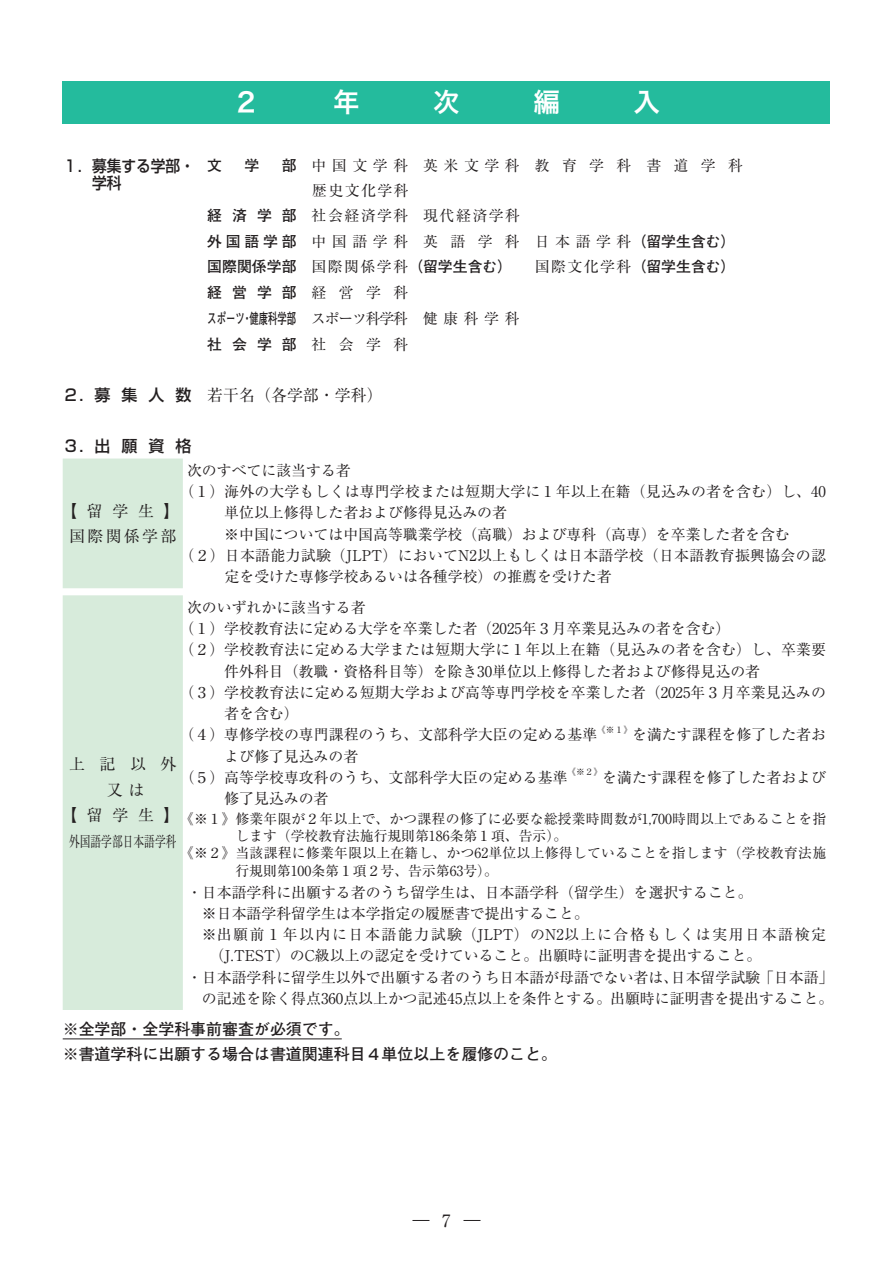
<style>
.page{position:relative;width:893px;height:1263px;background:#fff}
.page>*{position:absolute;margin:0;border:0;box-sizing:border-box;transform-origin:0 0}
.t1{font:26.55px "Hira Kaku Pro W6";color:#fff}
.t2{font:16.95px "Ryumin Pro";color:#231f20}
.t3{font:700 15.9px/25.5px "Futo Go B101 Pro";color:#231f20}
.t4{font:15.9px/25.5px "Ryumin Pro";letter-spacing:.145em;color:#231f20;text-align:center}
.t5{font:500 15.9px/17px "Shin Go Pro";color:#231f20;scale:.92 1}
.t6{font:500 15.9px "Shin Go Pro";color:#231f20}
.t7{font:14.85px/21.3px "Ryumin Pro";color:#231f20}
.t8{font:14.85px "Ryumin Pro";letter-spacing:.375em;color:#231f20}
.t9{font:14.85px "Ryumin Pro";letter-spacing:.02em;color:#231f20}
.t10{font:700 14.85px/25.5px "Futo Go B101 Pro";color:#231f20}
.t11{font:14.85px "Ryumin Pro";letter-spacing:.105em;color:#231f20}
.t12{font:14.85px/26.1px "Ryumin Pro";letter-spacing:-.085em;color:#231f20}
.t13{font:14.85px "Ryumin Pro";letter-spacing:.1em;color:#231f20}
.t14{font:14.85px "Ryumin Pro";color:#231f20;scale:.72 1}
.t15{font:13.8px "Ryumin Pro";letter-spacing:.015em;color:#231f20}
.t16{font:8.7px "Ryumin Pro";color:#231f20}
.s1{font-family:"Futo Go B101 Pro";font-weight:700}
.s2{font-family:"Ryumin Pro";font-weight:400}
.s3{font-family:"Shin Go Pro";font-weight:500}
</style>
<div class="page">
<svg style="left:412px;top:1220px;width:17px;height:1px"></svg>
<svg style="left:463px;top:1220px;width:17px;height:1px"></svg>
<hr style="left:63px;top:1039px;width:279px;height:1px;background:#231f20">
<div style="left:63px;top:458px;width:120px;height:552px;background:#d7ebdb"></div>
<div style="left:63px;top:81px;width:767px;height:42px;background:#24bb9d"></div>
<h1 class="t1" style="left:233px;top:80px;width:28px">２</h1>
<h1 class="t1" style="left:333px;top:80px;width:28px">年</h1>
<h1 class="t1" style="left:433px;top:80px;width:28px">次</h1>
<h1 class="t1" style="left:533px;top:80px;width:28px">編</h1>
<h1 class="t1" style="left:634px;top:80px;width:28px">入</h1>
<p class="t5" style="left:63px;top:156px;width:145px">１．募集する学部・　　学科</p>
<p class="t8" style="left:207px;top:154px;width:537px"><span class="s1">文　 学　 部</span> 中国文学科 英米文学科 教 育 学 科 書 道 学 科</p>
<p class="t7" style="left:312px;top:179px;width:98px">歴史文化学科</p>
<p class="t13" style="left:207px;top:204px;width:314px"><span class="s1">経 済 学 部</span> 社会経済学科 現代経済学科</p>
<p class="t8" style="left:207px;top:230px;width:530px"><span class="s1">外国語学部</span> 中国語学科 英 語 学 科 日本語学科<span class="s1">（留学生含む）</span></p>
<p class="t10" style="left:207px;top:252px;width:530px">国際関係学部 <span class="s2">国際関係学科</span>（留学生含む）<span class="s3">　　</span><span class="s2">国際文化学科</span>（留学生含む）経営学部 <span class="s2">経営学科</span></p>
<p class="t12" style="left:207px;top:304px;width:314px"><span class="s1">スポーツ・健康科学部</span> スポーツ科学科 健康科学科<span class="s1">社 会 学 部</span> 社　会　学　科</p>
<p class="t4" style="left:63px;top:381px;width:321px"><span class="s3">２．募 集 人 数</span> 若干名（各学部・学科）</p>
<p class="t6" style="left:63px;top:433px;width:130px">３．出願資格</p>
<p class="t4" style="left:61px;top:497px;width:120px">【留学生】国際関係学部</p>
<p class="t7" style="left:187px;top:459px;width:165px">次のすべてに該当する者</p>
<p class="t7" style="left:180px;top:480px;width:648px">（１）海外の大学もしくは専門学校または短期大学に１年以上在籍（見込みの者を含む）し、40</p>
<p class="t7" style="left:224px;top:501px;width:284px">単位以上修得した者および修得見込みの者</p>
<p class="t7" style="left:224px;top:522px;width:567px">※中国については中国高等職業学校（高職）および専科（高専）を卒業した者を含む</p>
<p class="t9" style="left:180px;top:544px;width:648px">（２）日本語能力試験（JLPT）においてN2以上もしくは日本語学校（日本語教育振興協会の認</p>
<p class="t7" style="left:225px;top:565px;width:388px">定を受けた専修学校あるいは各種学校）の推薦を受けた者</p>
<p class="t7" style="left:187px;top:595px;width:180px">次のいずれかに該当する者</p>
<p class="t7" style="left:180px;top:617px;width:552px">（１）学校教育法に定める大学を卒業した者（2025年３月卒業見込みの者を含む）</p>
<p class="t7" style="left:180px;top:638px;width:648px">（２）学校教育法に定める大学または短期大学に１年以上在籍（見込みの者を含む）し、卒業要</p>
<p class="t7" style="left:224px;top:659px;width:537px">件外科目（教職・資格科目等）を除き30単位以上修得した者および修得見込の者</p>
<p class="t7" style="left:180px;top:680px;width:648px">（３）学校教育法に定める短期大学および高等専門学校を卒業した者（2025年３月卒業見込みの</p>
<p class="t7" style="left:224px;top:702px;width:76px">者を含む）</p>
<p class="t7" style="left:180px;top:723px;width:419px">（４）専修学校の専門課程のうち、文部科学大臣の定める基準</p>
<p class="t16" style="left:597px;top:723px;width:36px">《※１》</p>
<p class="t7" style="left:632px;top:723px;width:195px">を満たす課程を修了した者お</p>
<p class="t7" style="left:180px;top:744px;width:389px;text-indent:45px">よび修了見込みの者<br>（５）高等学校専攻科のうち、文部科学大臣の定める基準</p>
<p class="t4" style="left:69px;top:751px;width:109px">上記以外</p>
<p class="t4" style="left:61px;top:802px;width:120px">【留学生】</p>
<p class="t14" style="left:69px;top:830px;width:151px">外国語学部日本語学科</p>
<p class="t16" style="left:567px;top:765px;width:36px">《※２》</p>
<p class="t7" style="left:602px;top:765px;width:225px">を満たす課程を修了した者および</p>
<p class="t7" style="left:224px;top:787px;width:106px">修了見込みの者</p>
<p class="t15" style="left:180px;top:808px;width:647px">《※１》修業年限が２年以上で、かつ課程の修了に必要な総授業時間数が1,700時間以上であることを指</p>
<p class="t15" style="left:235px;top:825px;width:333px">します（学校教育法施行規則第186条第１項、告示）。</p>
<p class="t15" style="left:180px;top:842px;width:647px">《※２》当該課程に修業年限以上在籍し、かつ62単位以上修得していることを指します（学校教育法施</p>
<p class="t15" style="left:235px;top:860px;width:264px">行規則第100条第１項２号、告示第63号）。</p>
<p class="t7" style="left:187px;top:880px;width:567px">・日本語学科に出願する者のうち留学生は、日本語学科（留学生）を選択すること。</p>
<p class="t7" style="left:202px;top:902px;width:388px">※日本語学科留学生は本学指定の履歴書で提出すること。</p>
<p class="t11" style="left:202px;top:923px;width:625px">※出願前１年以内に日本語能力試験（JLPT）のN2以上に合格もしくは実用日本語検定</p>
<p class="t7" style="left:209px;top:944px;width:553px">（J.TEST）のC級以上の認定を受けていること。出願時に証明書を提出すること。</p>
<p class="t7" style="left:187px;top:965px;width:648px">・日本語学科に留学生以外で出願する者のうち日本語が母語でない者は、日本留学試験「日本語」</p>
<p class="t7" style="left:202px;top:987px;width:633px">の記述を除く得点360点以上かつ記述45点以上を条件とする。出願時に証明書を提出すること。</p>
<p class="t3" style="left:63px;top:1014px;width:496px">※全学部・全学科事前審査が必須です。<br>※書道学科に出願する場合は書道関連科目４単位以上を履修のこと。</p>
<p class="t2" style="left:442px;top:1207px;width:10px">7</p>
</div>
